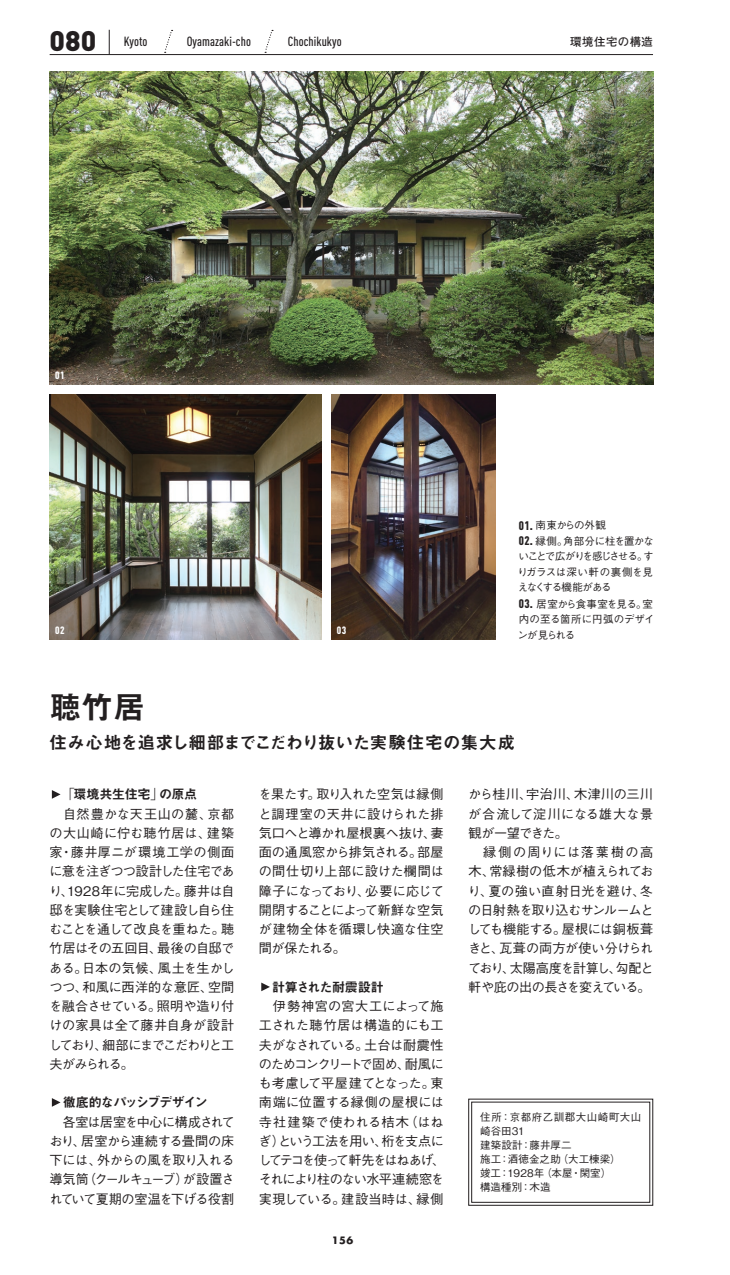
<style>
.page{position:relative;width:730px;height:1275px;background:#fff}
.page>*{position:absolute;margin:0;border:0;box-sizing:border-box;transform-origin:0 0}
.t1{font:31.5px "Midashi Go Pro MB31";color:#231f20}
.t2{font:900 28px "DIN";color:#231f20}
.t3{font:17.5px "Midashi Go Pro MB31";letter-spacing:.005em;color:#231f20}
.t4{font:500 13.12px/19.2px "Gothic BBB Pro";letter-spacing:-.035em;color:#231f20;text-align:justify}
.t5{font:500 13.12px "DIN Cond";letter-spacing:.005em;color:#231f20}
.t6{font:13.12px "Midashi Go Pro MB31";letter-spacing:-.1em;color:#231f20}
.t7{font:13.12px "Midashi Go Pro MB31";letter-spacing:-.025em;color:#231f20}
.t8{font:13.12px "Midashi Go Pro MB31";letter-spacing:-.05em;color:#231f20}
.t9{font:700 11.38px "Futo Go B101 Pro";letter-spacing:.05em;color:#231f20}
.t10{font:500 10.5px/15.4px "Gothic BBB Pro";letter-spacing:-.005em;color:#231f20;text-align:justify}
.t11{font:500 10.5px/15.4px "Gothic BBB Pro";letter-spacing:-.035em;color:#231f20}
.t12{font:500 10.5px/14px "Gothic BBB Pro";letter-spacing:.04em;color:#231f20}
.t13{font:500 10.5px "Gothic BBB Pro";letter-spacing:-.025em;color:#231f20}
.t14{font:900 10.5px "DIN Cond";color:#fff}
.t15{font:700 9.97px "Futura Std";color:#231f20}
.s1{font-family:"DIN Cond";font-weight:900;font-size:12.25px}
.s2{font-family:"Gothic MB101 Pr 5";font-weight:300}
</style>
<div class="page">
<hr style="left:50px;top:54px;width:602px;height:1px;background:#231f20">
<svg style="left:109px;top:30px;width:1px;height:24px"></svg>
<svg style="left:164px;top:30px;width:8px;height:23px"></svg>
<svg style="left:264px;top:30px;width:9px;height:23px"></svg>
<svg style="left:52px;top:790px;width:9px;height:9px"></svg>
<svg style="left:52px;top:1098px;width:9px;height:9px"></svg>
<svg style="left:261px;top:982px;width:9px;height:9px"></svg>
<img style="left:50px;top:72px;width:602px;height:312px">
<img style="left:50px;top:394px;width:271px;height:246px">
<img style="left:331px;top:394px;width:164px;height:246px">
<p class="t2" style="left:50px;top:22px;width:48px">080</p>
<p class="t5" style="left:124px;top:34px;width:25px">Kyoto</p>
<p class="t5" style="left:187px;top:34px;width:66px">Oyamazaki-cho</p>
<p class="t5" style="left:288px;top:34px;width:55px">Chochikukyo</p>
<p class="t9" style="left:570px;top:32px;width:84px">環境住宅の構造</p>
<p class="t14" style="left:55px;top:368px;width:11px">01</p>
<p class="t14" style="left:55px;top:624px;width:11px">02</p>
<p class="t14" style="left:337px;top:624px;width:11px">03</p>
<p class="t13" style="left:518px;top:517px;width:88px"><span class="s1">01.</span> 南東からの外観</p>
<p class="t10" style="left:517px;top:532px;width:138px"><span class="s1">02.</span> 縁側。角部分に柱を置かないことで広がりを感じさせる。すりガラスは深い軒の裏側を見えなくする機能がある</p>
<p class="t11" style="left:517px;top:595px;width:138px"><span class="s1">03.</span> 居室から食事室を見る。室内の至る箇所に円弧のデザインが見られる</p>
<p class="t1" style="left:50px;top:682px;width:97px">聴竹居</p>
<p class="t3" style="left:50px;top:728px;width:467px">住み心地を追求し細部までこだわり抜いた実験住宅の集大成</p>
<p class="t7" style="left:62px;top:784px;width:137px"><span class="s2">「</span>環境共生住宅<span class="s2">」</span>の原点</p>
<p class="t4" style="left:49px;top:802px;width:187px">　自然豊かな天王山の麓、京都の大山崎に佇む聴竹居は、建築家・藤井厚ニが環境工学の側面に意を注ぎつつ設計した住宅であり、1928年に完成した。藤井は自邸を実験住宅として建設し自ら住むことを通して改良を重ねた。聴竹居はその五回目、最後の自邸である。日本の気候、風土を生かしつつ、和風に西洋的な意匠、空間を融合させている。照明や造り付けの家具は全て藤井自身が設計しており、細部にまでこだわりと工夫がみられる。</p>
<p class="t6" style="left:63px;top:1092px;width:147px">徹底的なパッシブデザイン</p>
<p class="t4" style="left:49px;top:1110px;width:187px">　各室は居室を中心に構成されており、居室から連続する畳間の床下には、外からの風を取り入れる導気筒（クールキューブ）が設置されていて夏期の室温を下げる役割</p>
<p class="t4" style="left:258px;top:783px;width:187px">を果たす。取り入れた空気は縁側と調理室の天井に設けられた排気口へと導かれ屋根裏へ抜け、妻面の通風窓から排気される。部屋の間仕切り上部に設けた欄間は障子になっており、必要に応じて開閉することによって新鮮な空気が建物全体を循環し快適な住空間が保たれる。</p>
<p class="t8" style="left:272px;top:976px;width:113px">計算された耐震設計</p>
<p class="t4" style="left:258px;top:995px;width:188px;text-align:left">　伊勢神宮の宮大工によって施工された聴竹居は構造的にも工夫がなされている。土台は耐震性のためコンクリートで固め、耐風にも考慮して平屋建てとなった。東南端に位置する縁側の屋根には寺社建築で使われる桔木（はねぎ）という工法を用い、桁を支点にしてテコを使って軒先をはねあげ、それにより柱のない水平連続窓を実現している。建設当時は、縁側</p>
<p class="t15" style="left:332px;top:1233px;width:23px">156</p>
<p class="t4" style="left:468px;top:783px;width:186px">から桂川、宇治川、木津川の三川が合流して淀川になる雄大な景観が一望できた。</p>
<p class="t4" style="left:467px;top:841px;width:187px">　縁側の周りには落葉樹の高木、常緑樹の低木が植えられており、夏の強い直射日光を避け、冬の日射熱を取り込むサンルームとしても機能する。屋根には銅板葺きと、瓦葺の両方が使い分けられており、太陽高度を計算し、勾配と軒や庇の出の長さを変えている。</p>
<p class="t12" style="left:480px;top:1108px;width:163px">住所：京都府乙訓郡大山崎町大山崎谷田31</p>
<p class="t10" style="left:480px;top:1135px;width:93px">建築設計：藤井厚二</p>
<p class="t10" style="left:480px;top:1149px;width:142px">施工：酒徳金之助（大工棟梁）</p>
<p class="t10" style="left:480px;top:1163px;width:133px">竣工：1928年（本屋・閑室）</p>
<p class="t10" style="left:480px;top:1177px;width:72px">構造種別：木造</p>
</div>
